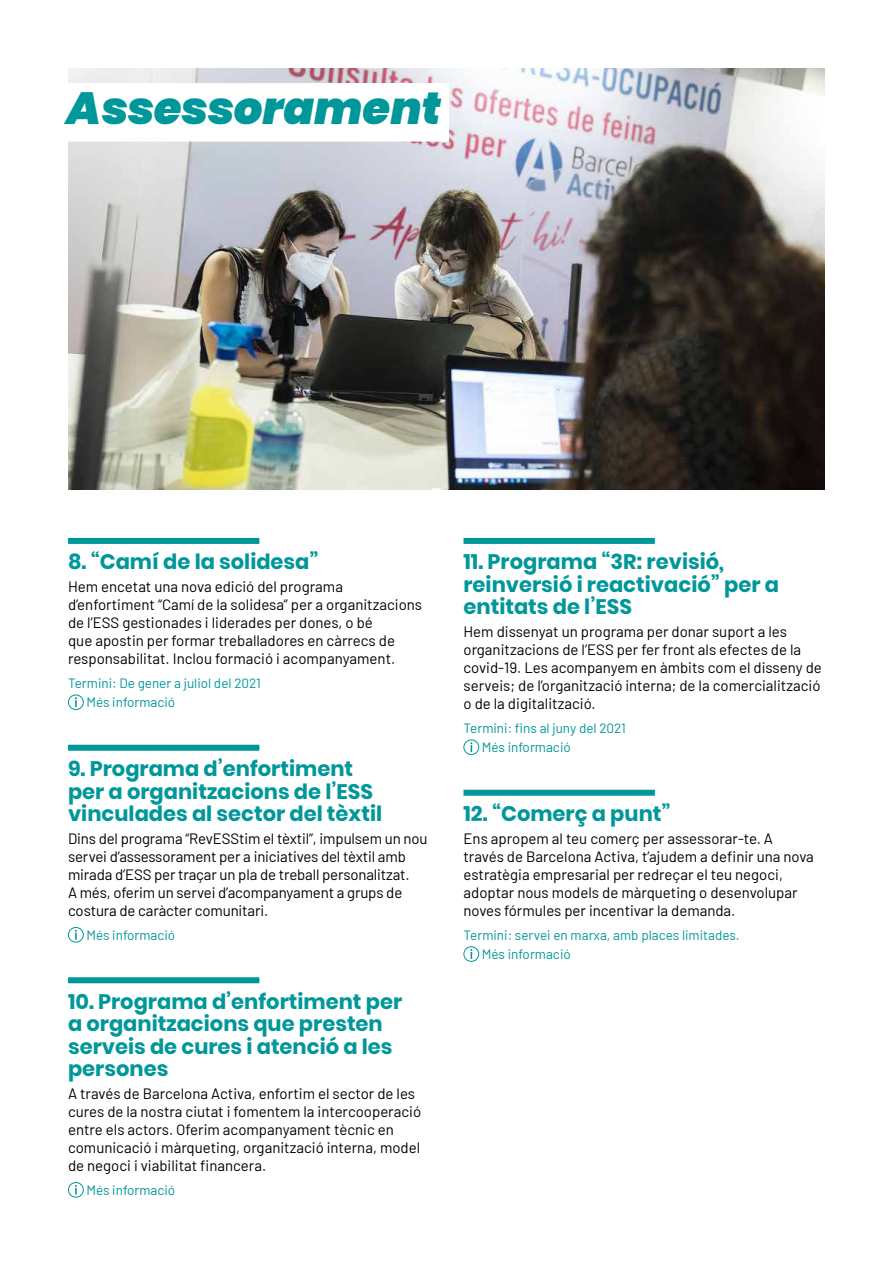
<style>
.page{position:relative;width:893px;height:1263px;background:#fff}
.page>*{position:absolute;margin:0;border:0;box-sizing:border-box;transform-origin:0 0}
.t1{font:italic 900 45px "Poppins";color:#00979b}
.t2{font:700 21px/22.5px "Poppins";color:#00979b}
.t3{font:15px/18px "Barlow";color:#000}
.t4{font:13.5px/19.2px "Barlow";color:#00979b}
</style>
<div class="page">
<img style="left:68px;top:68px;width:757px;height:421px">
<div style="left:68px;top:538px;width:191px;height:6px;background:#00979b"></div>
<div style="left:68px;top:745px;width:191px;height:6px;background:#00979b"></div>
<div style="left:68px;top:977px;width:191px;height:6px;background:#00979b"></div>
<div style="left:68px;top:694px;width:16px;height:16px;border:1px solid #00979b;border-radius:50%"></div>
<svg style="left:75px;top:697px;width:2px;height:10px"></svg>
<div style="left:68px;top:927px;width:16px;height:15px;border:1px solid #00979b;border-radius:50%"></div>
<svg style="left:75px;top:930px;width:2px;height:10px"></svg>
<div style="left:68px;top:1182px;width:16px;height:15px;border:1px solid #00979b;border-radius:50%"></div>
<svg style="left:75px;top:1185px;width:2px;height:10px"></svg>
<div style="left:463px;top:538px;width:192px;height:6px;background:#00979b"></div>
<div style="left:463px;top:790px;width:192px;height:6px;background:#00979b"></div>
<div style="left:463px;top:739px;width:16px;height:16px;border:1px solid #00979b;border-radius:50%"></div>
<svg style="left:470px;top:742px;width:2px;height:10px"></svg>
<div style="left:463px;top:946px;width:16px;height:16px;border:1px solid #00979b;border-radius:50%"></div>
<svg style="left:470px;top:949px;width:2px;height:10px"></svg>
<div style="left:67px;top:83px;width:382px;height:59px;background:#fff"></div>
<h1 class="t1" style="left:67px;top:82px;width:376px">Assessorament</h1>
<h2 class="t2" style="left:68px;top:551px;width:252px">8. “Camí de la solidesa”</h2>
<p class="t3" style="left:68px;top:576px;width:356px">Hem encetat una nova edició del programa d’enfortiment “Camí de la solidesa” per a organitzacions de l’ESS gestionades i liderades per dones, o bé<br>que apostin per formar treballadores en càrrecs de responsabilitat. Inclou formació i acompanyament.</p>
<p class="t4" style="left:86px;top:672px;width:176px;text-indent:-18px">Termini: De gener a juliol del 2021<br>Més informació</p>
<h2 class="t2" style="left:68px;top:758px;width:316px">9. Programa d’enfortiment per a organitzacions de l’ESS vinculades al sector del tèxtil</h2>
<p class="t3" style="left:68px;top:828px;width:361px">Dins del programa “RevESStim el tèxtil”, impulsem un nou servei d’assessorament per a iniciatives del tèxtil amb mirada d’ESS per traçar un pla de treball personalitzat.<br>A més, oferim un servei d’acompanyament a grups de costura de caràcter comunitari.</p>
<p class="t4" style="left:86px;top:924px;width:90px">Més informació</p>
<h2 class="t2" style="left:68px;top:990px;width:336px">10. Programa d’enfortiment per a organitzacions que presten serveis de cures i atenció a les persones</h2>
<p class="t3" style="left:68px;top:1083px;width:355px">A través de Barcelona Activa, enfortim el sector de les cures de la nostra ciutat i fomentem la intercooperació entre els actors. Oferim acompanyament tècnic en comunicació i màrqueting, organització interna, model de negoci i viabilitat financera.</p>
<p class="t4" style="left:86px;top:1179px;width:90px">Més informació</p>
<h2 class="t2" style="left:463px;top:551px;width:317px">11. Programa “3R: revisió, reinversió i reactivació” per a entitats de l’ESS</h2>
<p class="t3" style="left:463px;top:621px;width:360px">Hem dissenyat un programa per donar suport a les organitzacions de l’ESS per fer front als efectes de la covid-19. Les acompanyem en àmbits com el disseny de serveis; de l’organització interna; de la comercialització o de la digitalització.</p>
<p class="t4" style="left:482px;top:717px;width:146px;text-indent:-18px">Termini: fins al juny del 2021<br>Més informació</p>
<h2 class="t2" style="left:463px;top:803px;width:209px">12. “Comerç a punt”</h2>
<p class="t3" style="left:463px;top:828px;width:352px">Ens apropem al teu comerç per assessorar-te. A través de Barcelona Activa, t’ajudem a definir una nova estratègia empresarial per redreçar el teu negoci, adoptar nous models de màrqueting o desenvolupar noves fórmules per incentivar la demanda.</p>
<p class="t4" style="left:482px;top:924px;width:259px;text-indent:-18px">Termini: servei en marxa, amb places limitades.<br>Més informació</p>
</div>
